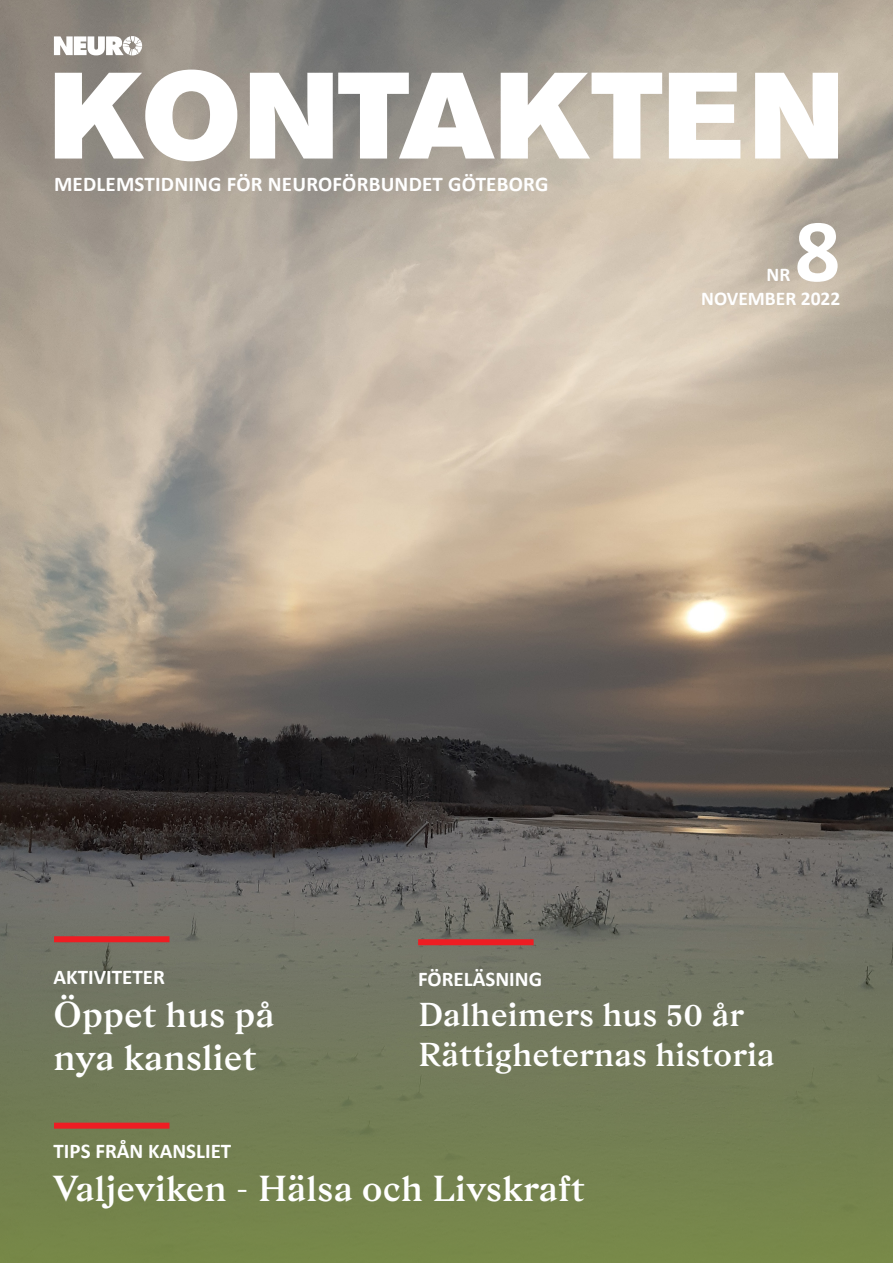
<style>
.page{position:relative;width:893px;height:1263px;background:#fff}
.page>*{position:absolute;margin:0;border:0;box-sizing:border-box;transform-origin:0 0}
.t1{font:121.5px "Akzidenz Grotesk BE Super";letter-spacing:.005em;color:#fff}
.t2{font:700 90px "Calibri";color:#fff}
.t3{font:600 36px/43.2px "Gza";color:#fff}
.t4{font:600 33px "Gza";color:#fff}
.t5{font:700 21px "Calibri";color:#fff}
.t6{font:700 19.5px "Calibri";color:#fff}
</style>
<div class="page">
<img style="left:0;top:0;width:893px;height:874px">
<div style="left:0;top:874px;width:893px;height:389px;background:linear-gradient(to bottom,#6f6d6d,#768847)"></div>
<div style="left:54px;top:936px;width:115px;height:6px;background:#ee1d23"></div>
<div style="left:54px;top:1123px;width:115px;height:6px;background:#ee1d23"></div>
<div style="left:418px;top:939px;width:116px;height:6px;background:#ee1d23"></div>
<svg style="left:54px;top:36px;width:88px;height:19px"></svg>
<p class="t1" style="left:50px;top:45px;width:795px">KONTAKTEN</p>
<p class="t5" style="left:54px;top:169px;width:496px">MEDLEMSTIDNING FÖR NEUROFÖRBUNDET GÖTEBORG</p>
<p class="t2" style="left:795px;top:187px;width:47px">8</p>
<p class="t6" style="left:701px;top:285px;width:141px">NOVEMBER 2022</p>
<p class="t6" style="left:766px;top:261px;width:25px">NR</p>
<p class="t5" style="left:54px;top:962px;width:113px">AKTIVITETER</p>
<p class="t3" style="left:54px;top:992px;width:223px">Öppet hus på nya kansliet</p>
<p class="t5" style="left:418px;top:964px;width:125px">FÖRELÄSNING</p>
<p class="t4" style="left:418px;top:992px;width:328px">Dalheimers hus 50 år</p>
<p class="t4" style="left:418px;top:1032px;width:358px">Rättigheternas historia</p>
<p class="t5" style="left:54px;top:1136px;width:179px">TIPS FRÅN KANSLIET</p>
<p class="t3" style="left:54px;top:1166px;width:533px">Valjeviken - Hälsa och Livskraft</p>
</div>
